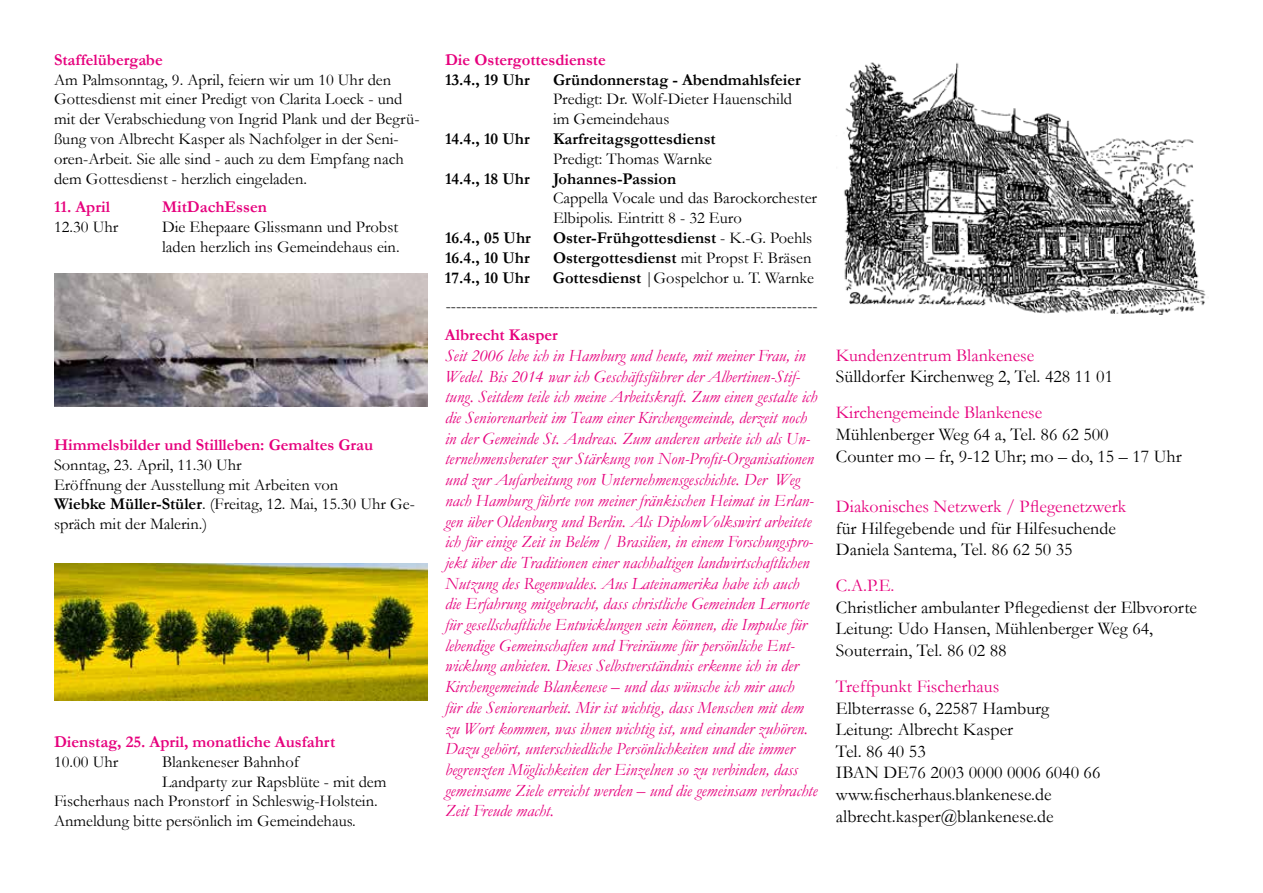
<style>
.page{position:relative;width:1263px;height:893px;background:#fff}
.page>*{position:absolute;margin:0;border:0;box-sizing:border-box;transform-origin:0 0}
.t1{font:18px/21.6px "Garamond";color:#000}
.t2{font:18px "Garamond";color:#e6007d}
.t3{font:italic 17.25px/20.7px "Garamond";color:#e6007d}
.t4{font:16.5px/19.8px "Garamond";color:#000}
.t5{font:700 16.5px "Garamond";color:#000}
.t6{font:700 16.5px "Garamond";color:#e6007d}
.s1{font-weight:700}
.s2{font-weight:400}
</style>
<div class="page">
<img style="left:836px;top:62px;width:370px;height:253px">
<img style="left:54px;top:563px;width:373px;height:137px">
<img style="left:54px;top:273px;width:373px;height:133px">
<p class="t6" style="left:54px;top:50px;width:110px">Staffelübergabe</p>
<p class="t4" style="left:54px;top:69px;width:367px">Am Palmsonntag, 9. April, feiern wir um 10 Uhr den Gottesdienst mit einer Predigt von Clarita Loeck - und mit der Verabschiedung von Ingrid Plank und der Begrü&shy;ßung von Albrecht Kasper als Nachfolger in der Seni&shy;oren-Arbeit. Sie alle sind - auch zu dem Empfang nach dem Gottesdienst - herzlich eingeladen.</p>
<p class="t6" style="left:54px;top:197px;width:58px">11. April</p>
<p class="t6" style="left:162px;top:197px;width:106px">MitDachEssen</p>
<p class="t4" style="left:54px;top:217px;width:66px">12.30 Uhr</p>
<p class="t4" style="left:162px;top:217px;width:239px">Die Ehepaare Glissmann und Probst laden herzlich ins Gemeindehaus ein.</p>
<p class="t6" style="left:54px;top:435px;width:321px">Himmelsbilder und Stillleben: Gemaltes Grau</p>
<p class="t4" style="left:54px;top:455px;width:362px">Sonntag, 23. April, 11.30 Uhr<br>Eröffnung der Ausstellung mit Arbeiten von<br><span class="s1">Wiebke Müller-Stüler</span>. (Freitag, 12. Mai, 15.30 Uhr Ge&shy;spräch mit der Malerin.)</p>
<p class="t6" style="left:54px;top:732px;width:283px">Dienstag, 25. April, monatliche Ausfahrt</p>
<p class="t4" style="left:54px;top:752px;width:66px">10.00 Uhr</p>
<p class="t4" style="left:162px;top:752px;width:139px">Blankeneser Bahnhof</p>
<p class="t4" style="left:162px;top:771px;width:226px">Landparty zur Rapsblüte - mit dem</p>
<p class="t4" style="left:54px;top:791px;width:325px">Fischerhaus nach Pronstorf in Schleswig-Holstein.</p>
<p class="t4" style="left:54px;top:811px;width:303px">Anmeldung bitte persönlich im Gemeindehaus.</p>
<p class="t6" style="left:445px;top:50px;width:162px">Die Ostergottesdienste</p>
<p class="t5" style="left:445px;top:70px;width:86px">13.4., 19 Uhr</p>
<p class="t5" style="left:553px;top:70px;width:249px">Gründonnerstag - Abendmahlsfeier</p>
<p class="t4" style="left:553px;top:89px;width:241px">Predigt: Dr. Wolf-Dieter Hauenschild im Gemeindehaus</p>
<p class="t5" style="left:445px;top:129px;width:86px">14.4., 10 Uhr</p>
<p class="t5" style="left:553px;top:129px;width:164px">Karfreitagsgottesdienst</p>
<p class="t4" style="left:553px;top:149px;width:161px">Predigt: Thomas Warnke</p>
<p class="t5" style="left:445px;top:169px;width:86px">14.4., 18 Uhr</p>
<p class="t5" style="left:553px;top:169px;width:125px">Johannes-Passion</p>
<p class="t4" style="left:553px;top:188px;width:266px">Cappella Vocale und das Barockorchester<br>Elbipolis. Eintritt 8 - 32 Euro</p>
<p class="t5" style="left:445px;top:228px;width:87px">16.4., 05 Uhr</p>
<p class="t5" style="left:553px;top:228px;width:261px">Oster-Frühgottesdienst <span class="s2">- K.-G. Poehls</span></p>
<p class="t5" style="left:445px;top:248px;width:86px">16.4., 10 Uhr</p>
<p class="t5" style="left:553px;top:248px;width:260px">Ostergottesdienst <span class="s2">mit Propst F. Bräsen</span></p>
<p class="t5" style="left:445px;top:268px;width:86px">17.4., 10 Uhr</p>
<p class="t4" style="left:446px;top:263px;width:373px;line-height:28.8px;text-align:right"><span class="s1">Gottesdienst</span> |Gospelchor u. T. Warnke ------------------------------------------------------------------------</p>
<p class="t6" style="left:445px;top:325px;width:114px">Albrecht Kasper</p>
<p class="t3" style="left:445px;top:345px;width:374px">Seit 2006 lebe ich in Hamburg und heute, mit meiner Frau, in Wedel. Bis 2014 war ich Geschäftsführer der Albertinen-Stif&shy;tung. Seitdem teile ich meine Arbeitskraft. Zum einen gestalte ich die Seniorenarbeit im Team einer Kirchengemeinde, derzeit noch in der Gemeinde St. Andreas. Zum anderen arbeite ich als Un&shy;ternehmensberater zur Stärkung von Non-Profit-Organisationen und zur Aufarbeitung von Unternehmensgeschichte. Der Weg nach Hamburg führte von meiner fränkischen Heimat in Erlan&shy;gen über Oldenburg und Berlin. Als DiplomVolkswirt arbeitete ich für einige Zeit in Belém / Brasilien, in einem Forschungspro&shy;jekt über die Traditionen einer nachhaltigen landwirtschaftlichen Nutzung des Regenwaldes. Aus Lateinamerika habe ich auch die Erfahrung mitgebracht, dass christliche Gemeinden Lernorte für gesellschaftliche Entwicklungen sein können, die Impulse für lebendige Gemeinschaften und Freiräume für persönliche Ent&shy;wicklung anbieten. Dieses Selbstverständnis erkenne ich in der Kirchengemeinde Blankenese – und das wünsche ich mir auch<br>für die Seniorenarbeit. Mir ist wichtig, dass Menschen mit dem zu Wort kommen, was ihnen wichtig ist, und einander zuhören.<br>Dazu gehört, unterschiedliche Persönlichkeiten und die immer begrenzten Möglichkeiten der Einzelnen so zu verbinden, dass gemeinsame Ziele erreicht werden – und die gemeinsam verbrachte Zeit Freude macht.</p>
<p class="t2" style="left:836px;top:344px;width:200px">Kundenzentrum Blankenese</p>
<p class="t1" style="left:836px;top:366px;width:279px">Sülldorfer Kirchenweg 2, Tel. 428 11 01</p>
<p class="t2" style="left:836px;top:402px;width:208px">Kirchengemeinde Blankenese</p>
<p class="t1" style="left:836px;top:423px;width:347px">Mühlenberger Weg 64 a, Tel. 86 62 500<br>Counter mo – fr, 9-12 Uhr; mo – do, 15 – 17 Uhr</p>
<p class="t2" style="left:836px;top:496px;width:292px">Diakonisches Netzwerk / Pflegenetzwerk</p>
<p class="t1" style="left:836px;top:517px;width:281px">für Hilfegebende und für Hilfesuchende<br>Daniela Santema, Tel. 86 62 50 35</p>
<p class="t2" style="left:836px;top:575px;width:60px">C.A.P.E.</p>
<p class="t1" style="left:836px;top:596px;width:363px">Christlicher ambulanter Pflegedienst der Elbvororte<br>Leitung: Udo Hansen, Mühlenberger Weg 64,<br>Souterrain, Tel. 86 02 88</p>
<p class="t2" style="left:836px;top:676px;width:165px">Treffpunkt Fischerhaus</p>
<p class="t1" style="left:836px;top:697px;width:266px">Elbterrasse 6, 22587 Hamburg<br>Leitung: Albrecht Kasper<br>Tel. 86 40 53<br>IBAN DE76 2003 0000 0006 6040 66 www.fischerhaus.blankenese.de albrecht.kasper@blankenese.de</p>
</div>
